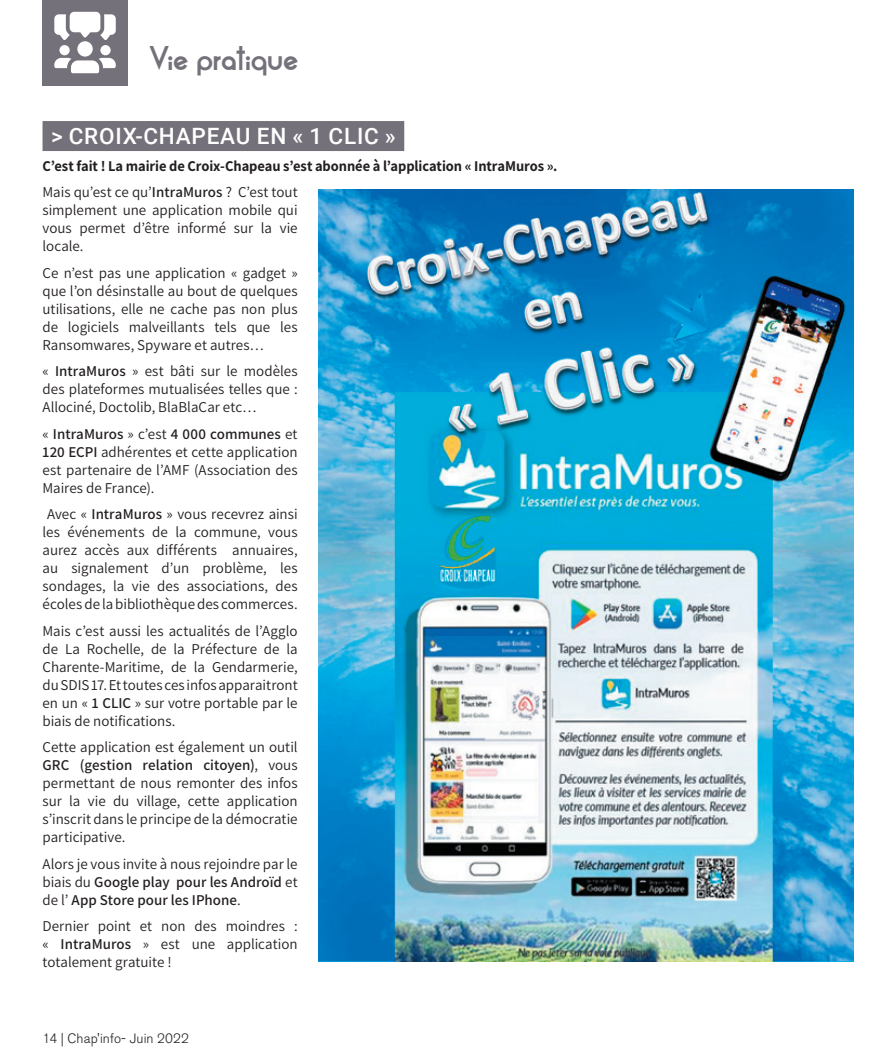
<style>
.page{position:relative;width:893px;height:1063px;background:#fff}
.page>*{position:absolute;margin:0;border:0;box-sizing:border-box;transform-origin:0 0}
.t1{font:30px "Alpaca Scarlett Demo";letter-spacing:-.02em;color:#75717a}
.t2{font:500 22.5px "Roboto";letter-spacing:.035em;color:#fff}
.t3{font:15px/18px "Assistant";color:#231f20;text-align:justify}
.t4{font:700 15px/26.5px "Assistant";letter-spacing:-.005em;color:#231f20}
.t5{font:300 13.5px "Akzidenz Grotesk BE";letter-spacing:.005em;color:#231f20}
.s1{font-family:"Opificio";font-weight:700;font-size:27px}
.s2{font-weight:400}
.s3{font-weight:600}
</style>
<div class="page">
<div style="left:43px;top:0;width:85px;height:85px;background:#75717a"></div>
<svg style="left:54px;top:12px;width:62px;height:28px"></svg>
<div style="left:59px;top:45px;width:11px;height:10px;background:#fff;border-radius:50%"></div>
<div style="left:100px;top:45px;width:11px;height:10px;background:#fff;border-radius:50%"></div>
<div style="left:77px;top:41px;width:16px;height:16px;background:#fff;border-radius:50%"></div>
<svg style="left:54px;top:58px;width:62px;height:15px"></svg>
<div style="left:43px;top:121px;width:361px;height:30px;background:#75717a"></div>
<img style="left:319px;top:189px;width:534px;height:773px">
<h1 class="t1" style="left:149px;top:42px;width:151px">Vie <span class="s1">p</span>rati<span class="s1">q</span>ue</h1>
<h2 class="t2" style="left:51px;top:121px;width:346px">&gt; CROIX-CHAPEAU EN « 1 CLIC »</h2>
<p class="t4" style="left:43px;top:152px;width:516px">C’est fait ! La mairie de Croix-Chapeau s’est abonnée à l’application « IntraMuros ».<br><span class="s2">Mais qu’est ce qu’</span><span class="s3">IntraMuros</span> <span class="s2">? C’est tout</span></p>
<p class="t3" style="left:43px;top:201px;width:257px">simplement une application mobile qui vous permet d’être informé sur la vie locale.</p>
<p class="t3" style="left:43px;top:263px;width:257px">Ce n’est pas une application « gadget » que l’on désinstalle au bout de quelques utilisations, elle ne cache pas non plus de logiciels malveillants tels que les Ransomwares, Spyware et autres…</p>
<p class="t3" style="left:43px;top:362px;width:257px">« <span class="s3">IntraMuros</span> » est bâti sur le modèles des plateformes mutualisées telles que :<br>Allociné, Doctolib, BlaBlaCar etc…</p>
<p class="t3" style="left:43px;top:424px;width:257px">« <span class="s3">IntraMuros</span> » c’est <span class="s3">4 000 communes</span> et <span class="s3">120 ECPI</span> adhérentes et cette application est partenaire de l’AMF (Association des Maires de France).</p>
<p class="t3" style="left:43px;top:505px;width:257px;text-align:center">Avec « <span class="s3">IntraMuros</span> » vous recevrez ainsi les événements de la commune, vous aurez accès aux différents annuaires, au signalement d’un problème, les sondages, la vie des associations, des écoles de la bibliothèque des commerces.</p>
<p class="t3" style="left:43px;top:621px;width:257px">Mais c’est aussi les actualités de l’Agglo de La Rochelle, de la Préfecture de la Charente-Maritime, de la Gendarmerie, du SDIS 17. Et toutes ces infos apparaitront en un « <span class="s3">1 CLIC</span> » sur votre portable par le biais de notifications.</p>
<p class="t3" style="left:43px;top:738px;width:257px">Cette application est également un outil <span class="s3">GRC (gestion relation citoyen)</span>, vous permettant de nous remonter des infos sur la vie du village, cette application s’inscrit dans le principe de la démocratie participative.</p>
<p class="t3" style="left:43px;top:854px;width:257px">Alors je vous invite à nous rejoindre par le biais du <span class="s3">Google play pour les Androïd</span> et de l’ <span class="s3">App Store pour les IPhone</span>.</p>
<p class="t3" style="left:43px;top:917px;width:257px">Dernier point et non des moindres : « <span class="s3">IntraMuros</span> » est une application totalement gratuite !</p>
<p class="t5" style="left:43px;top:1031px;width:148px">14 | Chap'info- Juin 2022</p>
</div>
